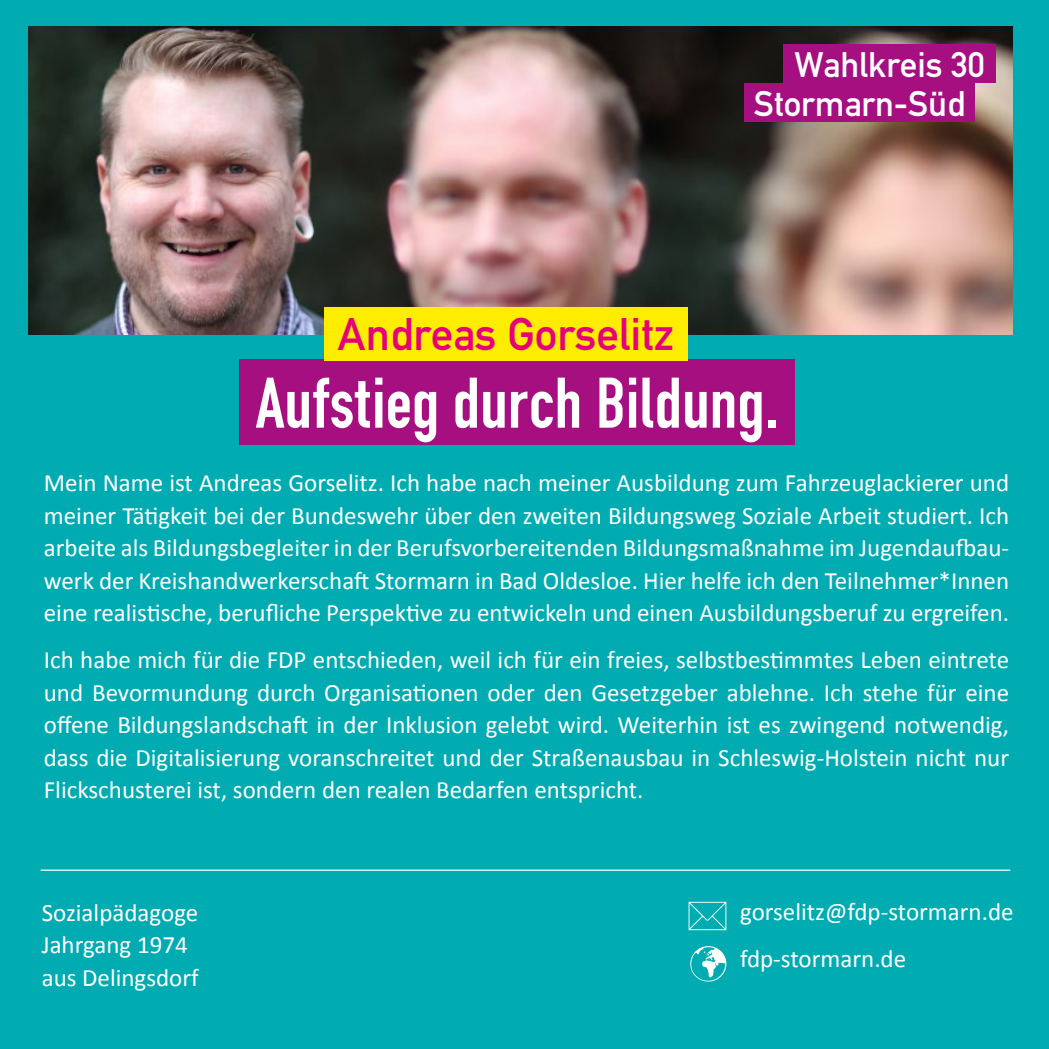
<style>
.page{position:relative;width:1049px;height:1049px;background:#00acb1}
.page>*{position:absolute;margin:0;border:0;box-sizing:border-box;transform-origin:0 0}
.t1{font:75px "DIN 1451 Engschrift Regular";color:#fff}
.t2{font:45px "DIN 1451 Mittelschrift Regular";color:#e5007c}
.t3{font:35px "DIN 1451 Mittelschrift Regular";color:#fff}
.t4{font:25px/32.5px "Calibri";color:#fff;text-align:justify}
</style>
<div class="page">
<img style="left:29px;top:26px;width:983px;height:308px">
<hr style="left:41px;top:869px;width:969px;height:2px;background:#fff">
<div style="left:239px;top:359px;width:556px;height:85px;background:#a60f80"></div>
<div style="left:783px;top:44px;width:213px;height:39px;background:#a60f80"></div>
<div style="left:324px;top:308px;width:363px;height:53px;background:#ffed00"></div>
<div style="left:744px;top:83px;width:230px;height:39px;background:#a60f80"></div>
<svg style="left:688px;top:902px;width:38px;height:28px"></svg>
<svg style="left:690px;top:946px;width:36px;height:35px"></svg>
<p class="t3" style="left:794px;top:44px;width:192px">Wahlkreis 30</p>
<p class="t2" style="left:338px;top:308px;width:338px">Andreas Gorselitz</p>
<p class="t3" style="left:754px;top:83px;width:213px">Stormarn-Süd</p>
<p class="t1" style="left:256px;top:359px;width:525px">Aufstieg durch Bildung.</p>
<p class="t4" style="left:44px;top:467px;width:967px">Mein Name ist Andreas Gorselitz. Ich habe nach meiner Ausbildung zum Fahrzeuglackierer und meiner Tätigkeit bei der Bundeswehr über den zweiten Bildungsweg Soziale Arbeit studiert. Ich arbeite als Bildungsbegleiter in der Berufsvorbereitenden Bildungsmaßnahme im Jugendaufbau&shy;werk der Kreishandwerkerschaft Stormarn in Bad Oldesloe. Hier helfe ich den Teilnehmer*Innen eine realistische, berufliche Perspektive zu entwickeln und einen Ausbildungsberuf zu ergreifen.</p>
<p class="t4" style="left:44px;top:644px;width:967px">Ich habe mich für die FDP entschieden, weil ich für ein freies, selbstbestimmtes Leben eintrete und Bevormundung durch Organisationen oder den Gesetzgeber ablehne. Ich stehe für eine offene Bildungslandschaft in der Inklusion gelebt wird. Weiterhin ist es zwingend notwendig, dass die Digitalisierung voranschreitet und der Straßenausbau in Schleswig-Holstein nicht nur Flickschusterei ist, sondern den realen Bedarfen entspricht.</p>
<p class="t4" style="left:42px;top:896px;width:158px">Sozialpädagoge<br>Jahrgang 1974</p>
<p class="t4" style="left:42px;top:961px;width:159px">aus Delingsdorf</p>
<p class="t4" style="left:740px;top:896px;width:275px">gorselitz@fdp-stormarn.de</p>
<p class="t4" style="left:740px;top:942px;width:168px">fdp-stormarn.de</p>
</div>
